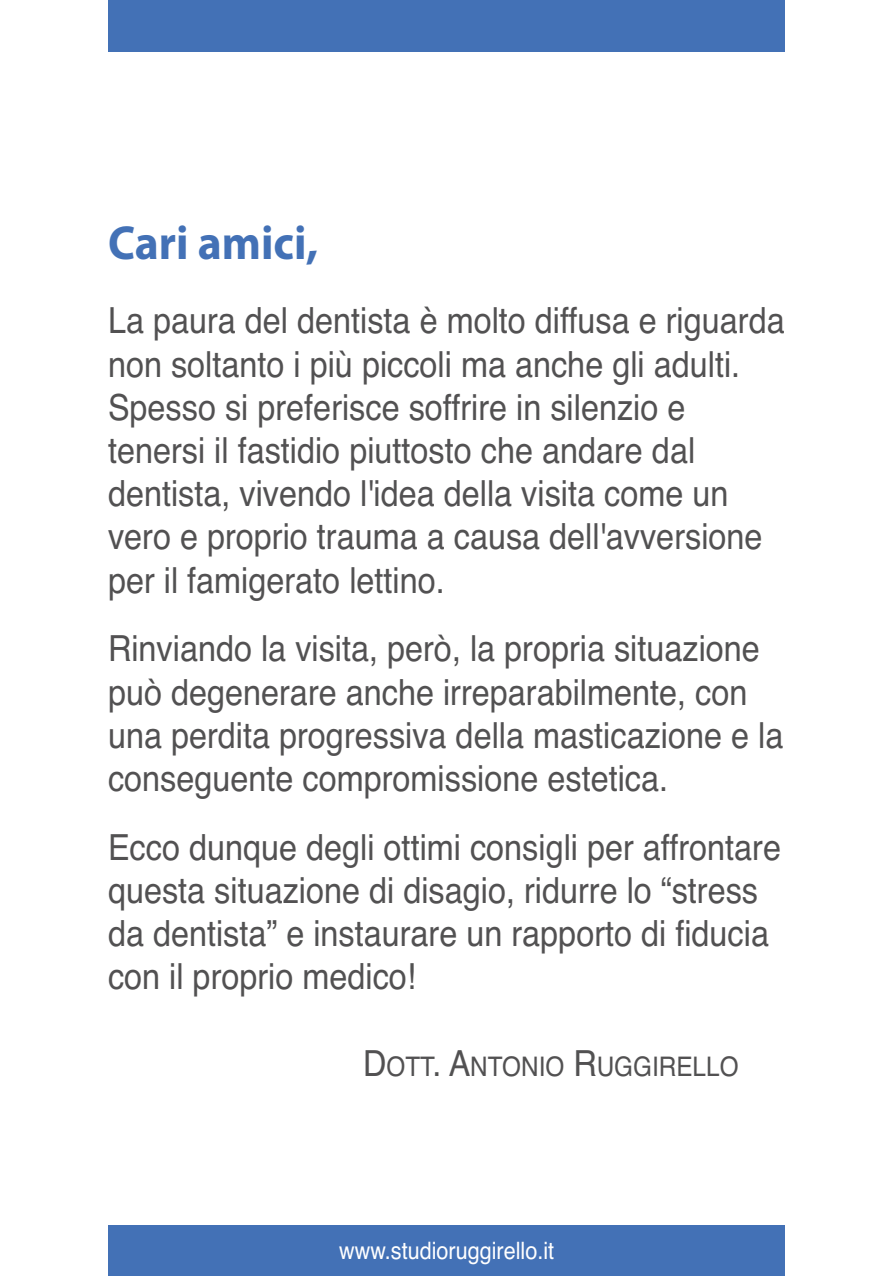
<style>
.page{position:relative;width:893px;height:1276px;background:#fff}
.page>*{position:absolute;margin:0;border:0;box-sizing:border-box;transform-origin:0 0}
.t1{font:700 48px "Myriad Pro";color:#4371b6;scale:.95 1}
.t2{font:36px/43.2px "Helvetica";color:#525152;scale:.9 1}
.t3{font:27px "Helvetica";color:#525152;scale:.9 1}
.t4{font:24px "Helvetica";color:#fff;scale:.9 1}
.s1{font-size:36px}
</style>
<div class="page">
<div style="left:108px;top:0;width:677px;height:51px;background:#4371b6"></div>
<div style="left:108px;top:1225px;width:677px;height:51px;background:#4371b6"></div>
<h1 class="t1" style="left:108px;top:225px;width:223px">Cari amici,</h1>
<p class="t2" style="left:108px;top:299px;width:753px">La paura del dentista è molto diffusa e riguarda non soltanto i più piccoli ma anche gli adulti.<br>Spesso si preferisce soffrire in silenzio e tenersi il fastidio piuttosto che andare dal dentista, vivendo l'idea della visita come un vero e proprio trauma a causa dell'avversione per il famigerato lettino.</p>
<p class="t2" style="left:108px;top:627px;width:752px">Rinviando la visita, però, la propria situazione può degenerare anche irreparabilmente, con una perdita progressiva della masticazione e la conseguente compromissione estetica.</p>
<p class="t2" style="left:108px;top:826px;width:749px">Ecco dunque degli ottimi consigli per affrontare questa situazione di disagio, ridurre lo “stress da dentista” e instaurare un rapporto di fiducia con il proprio medico!</p>
<p class="t3" style="left:363px;top:1050px;width:419px"><span class="s1">D</span>OTT<span class="s1">. A</span>NTONIO <span class="s1">R</span>UGGIRELLO</p>
<p class="t4" style="left:339px;top:1236px;width:240px">www.studioruggirello.it</p>
</div>
